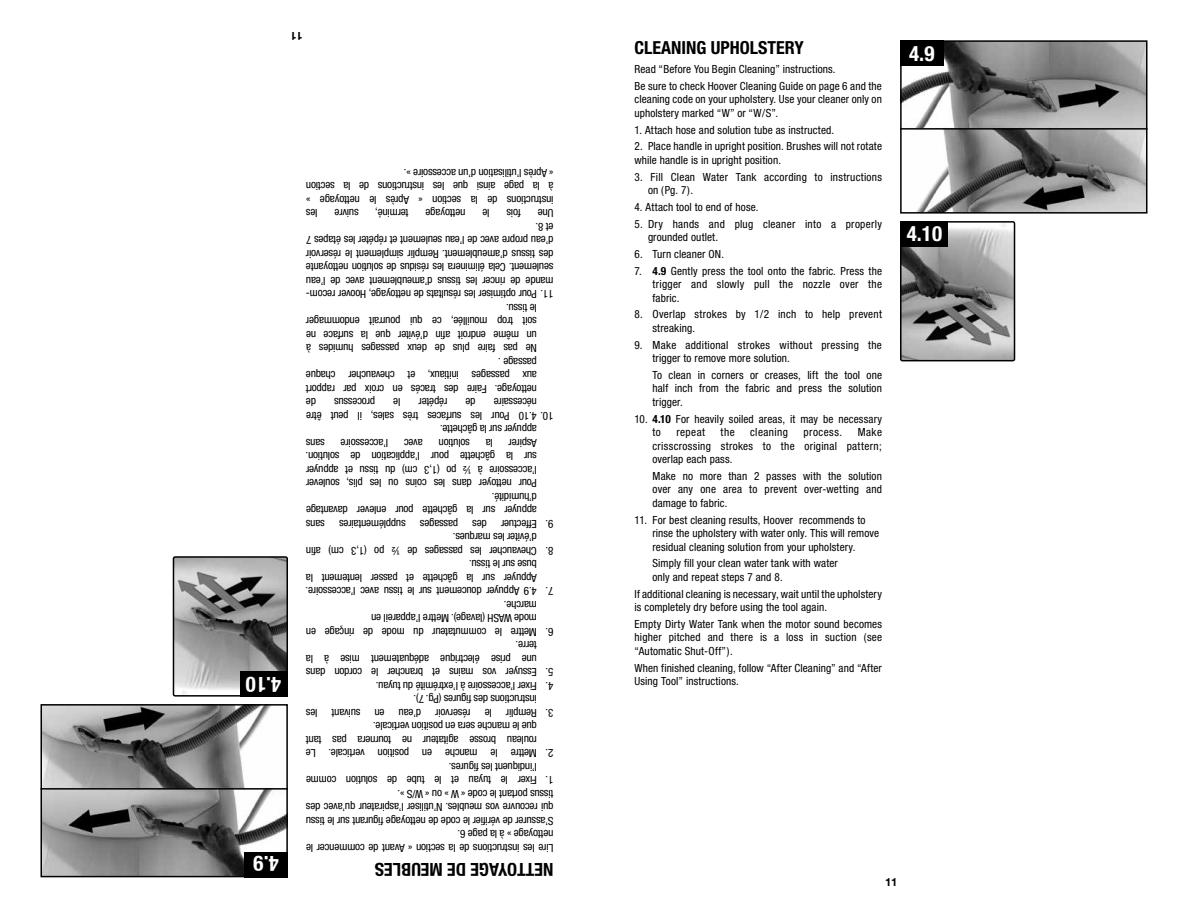
<style>
.page{position:relative;width:1188px;height:918px;background:#fff}
.page>*{position:absolute;margin:0;border:0;box-sizing:border-box;transform-origin:0 0}
.t1{font:700 condensed 21px "Helvetica Neue";color:#fff}
.t2{font:700 condensed 18px "Helvetica Neue";color:#000}
.t3{font:condensed 11.25px/13.5px "Helvetica Neue";letter-spacing:-.015em;color:#000}
.t4{font:condensed 11.25px/13.5px "Helvetica Neue";letter-spacing:.01em;color:#000}
.t5{font:condensed 11.25px/13.5px "Helvetica Neue";letter-spacing:.025em;color:#000}
.t6{font:condensed 11.25px "Helvetica Neue";letter-spacing:.015em;color:#000}
.t7{font:condensed 11.25px/13.5px "Helvetica Neue";letter-spacing:.02em;color:#000}
.t8{font:condensed 11.25px "Helvetica Neue";letter-spacing:.035em;color:#000}
.t9{font:condensed 11.25px "Helvetica Neue";letter-spacing:.045em;color:#000}
.t10{font:700 11.25px "Helvetica Neue";color:#000}
.s1{font-weight:700}
</style>
<div class="page">
<svg style="left:900px;top:40px;width:248px;height:174px;background:#8d8d8d"></svg>
<svg style="left:40px;top:704px;width:248px;height:174px;background:#8e8e8e"></svg>
<div style="left:900px;top:40px;width:44px;height:26px;background:#000"></div>
<div style="left:244px;top:852px;width:44px;height:25px;background:#000"></div>
<img style="left:903px;top:224px;width:112px;height:137px">
<div style="left:900px;top:221px;width:115px;height:140px;border:2px solid #000;border-radius:2px"></div>
<img style="left:176px;top:559px;width:109px;height:135px">
<div style="left:173px;top:556px;width:115px;height:141px;border:2px solid #000;border-radius:2px"></div>
<div style="left:901px;top:221px;width:47px;height:26px;background:#000"></div>
<div style="left:240px;top:671px;width:47px;height:26px;background:#000"></div>
<hr style="left:900px;top:128px;width:248px;height:2px;background:#000">
<hr style="left:40px;top:788px;width:248px;height:2px;background:#000">
<p class="t10" style="left:303px;top:43px;width:14px;rotate:-180deg">11</p>
<h1 class="t1" style="left:281px;top:697px;width:37px;rotate:-180deg">4.10</h1>
<h1 class="t1" style="left:279px;top:877px;width:27px;rotate:-180deg">4.9</h1>
<p class="t3" style="left:554px;top:220px;width:249px;text-align:justify;text-indent:236px;rotate:-180deg">les instructions de la section « Après le nettoyage » à la page ainsi que les instructions de la section « Après l’utilisation d’un accessoire ».</p>
<p class="t3" style="left:465px;top:220px;width:41px;rotate:-180deg">nettoyage</p>
<p class="t3" style="left:409px;top:220px;width:35px;rotate:-180deg">terminé,</p>
<p class="t3" style="left:554px;top:301px;width:249px;rotate:-180deg">11. Pour optimiser les résultats de nettoyage, Hoover recom&shy;mande de rincer les tissus d’ameublement avec de l’eau seulement. Cela éliminera les résidus de solution nettoyante des tissus d’ameublement. Remplir simplement le réservoir d’eau propre avec de l’eau seulement et répéter les étapes 7 et 8.<br>Une</p>
<p class="t3" style="left:359px;top:220px;width:26px;rotate:-180deg">suivre</p>
<p class="t3" style="left:490px;top:220px;width:9px;rotate:-180deg">le</p>
<p class="t3" style="left:521px;top:220px;width:16px;rotate:-180deg">fois</p>
<p class="t3" style="left:537px;top:409px;width:233px;text-indent:221px;rotate:-180deg">de nettoyage. Faire des tracés en croix par rapport aux passages initiaux, et chevaucher chaque passage .<br>Ne pas faire plus de deux passages humides à un même endroit afin d’éviter que la surface ne soit trop mouillée, ce qui pourrait endommager le tissu.</p>
<p class="t3" style="left:375px;top:409px;width:42px;rotate:-180deg">processus</p>
<p class="t3" style="left:447px;top:409px;width:30px;rotate:-180deg">répéter</p>
<p class="t3" style="left:537px;top:423px;width:232px;text-indent:-17px;rotate:-180deg">10. 4.10 Pour les surfaces très sales, il peut être nécessaire</p>
<p class="t3" style="left:400px;top:409px;width:9px;rotate:-180deg">le</p>
<p class="t3" style="left:476px;top:409px;width:12px;rotate:-180deg">de</p>
<p class="t3" style="left:537px;top:436px;width:98px;rotate:-180deg">appuyer sur la gâchette.</p>
<p class="t3" style="left:537px;top:517px;width:233px;rotate:-180deg">appuyer sur la gâchette pour enlever davantage d’humidité.<br>Pour nettoyer dans les coins ou les plis, soulever l’accessoire à ½ po (1,3 cm) du tissu et appuyer sur la gâchette pour l’application de solution.<br>Aspirer</p>
<p class="t3" style="left:325px;top:450px;width:20px;rotate:-180deg">sans</p>
<p class="t3" style="left:388px;top:450px;width:49px;rotate:-180deg">l’accessoire</p>
<p class="t3" style="left:423px;top:450px;width:20px;rotate:-180deg">avec</p>
<p class="t3" style="left:470px;top:450px;width:33px;rotate:-180deg">solution</p>
<p class="t3" style="left:493px;top:450px;width:9px;rotate:-180deg">la</p>
<p class="t3" style="left:458px;top:531px;width:40px;rotate:-180deg">passages</p>
<p class="t3" style="left:406px;top:531px;width:68px;rotate:-180deg">supplémentaires</p>
<p class="t3" style="left:325px;top:531px;width:20px;rotate:-180deg">sans</p>
<p class="t3" style="left:554px;top:531px;width:9px;rotate:-180deg">9.</p>
<p class="t3" style="left:537px;top:544px;width:86px;rotate:-180deg">d’éviter les marques.<br>Effectuer</p>
<p class="t3" style="left:487px;top:531px;width:16px;rotate:-180deg">des</p>
<p class="t3" style="left:537px;top:585px;width:233px;rotate:-180deg">Appuyer sur la gâchette et passer lentement la buse sur le tissu.<br>Chevaucher les passages de ½ po (1,3 cm) afin</p>
<p class="t3" style="left:554px;top:558px;width:9px;rotate:-180deg">8.</p>
<p class="t3" style="left:537px;top:625px;width:233px;rotate:-180deg">mode WASH (lavage). Mettre l’appareil en<br>marche.<br>4.9 Appuyer doucement sur le tissu avec l’accessoire.</p>
<p class="t3" style="left:554px;top:598px;width:9px;rotate:-180deg">7.</p>
<p class="t3" style="left:537px;top:666px;width:233px;rotate:-180deg">une prise électrique adéquatement mise à la terre.<br>Mettre le commutateur du mode de rinçage en</p>
<p class="t3" style="left:554px;top:639px;width:9px;rotate:-180deg">6.</p>
<p class="t3" style="left:537px;top:679px;width:233px;rotate:-180deg">Essuyer vos mains et brancher le cordon dans</p>
<p class="t3" style="left:554px;top:679px;width:9px;rotate:-180deg">5.</p>
<p class="t3" style="left:537px;top:706px;width:163px;rotate:-180deg">instructions des figures (Pg. 7).<br>Fixer l’accessoire à l’extrémité du tuyau.</p>
<p class="t3" style="left:554px;top:693px;width:9px;rotate:-180deg">4.</p>
<p class="t3" style="left:537px;top:747px;width:232px;rotate:-180deg">rouleau brosse agitateur ne tournera pas tant que le manche sera en position verticale.<br>Remplir</p>
<p class="t3" style="left:318px;top:720px;width:13px;rotate:-180deg">les</p>
<p class="t3" style="left:554px;top:720px;width:9px;rotate:-180deg">3.</p>
<p class="t3" style="left:360px;top:720px;width:30px;rotate:-180deg">suivant</p>
<p class="t3" style="left:385px;top:720px;width:12px;rotate:-180deg">en</p>
<p class="t3" style="left:421px;top:720px;width:24px;rotate:-180deg">d’eau</p>
<p class="t3" style="left:471px;top:720px;width:37px;rotate:-180deg">réservoir</p>
<p class="t3" style="left:492px;top:720px;width:9px;rotate:-180deg">le</p>
<p class="t3" style="left:537px;top:774px;width:233px;rotate:-180deg">l’indiquent les figures.<br>Mettre le manche en position verticale. Le</p>
<p class="t3" style="left:554px;top:760px;width:9px;rotate:-180deg">2.</p>
<p class="t3" style="left:537px;top:787px;width:232px;rotate:-180deg">Fixer le tuyau et le tube de solution comme</p>
<p class="t3" style="left:554px;top:787px;width:9px;rotate:-180deg">1.</p>
<p class="t3" style="left:554px;top:855px;width:249px;rotate:-180deg">Lire les instructions de la section « Avant de commencer le nettoyage » à la page 6.<br>S’assurer de vérifier le code de nettoyage figurant sur le tissu qui recouvre vos meubles. N’utiliser l’aspirateur qu’avec des tissus portant le code « W » ou « W/S ».</p>
<h2 class="t2" style="left:554px;top:881px;width:180px;rotate:-180deg">NETTOYAGE DE MEUBLES</h2>
<h2 class="t2" style="left:634px;top:37px;width:171px">CLEANING UPHOLSTERY</h2>
<p class="t4" style="left:634px;top:61px;width:249px;line-height:16.8px">Read “Before You Begin Cleaning” instructions.<br>Be sure to check Hoover Cleaning Guide on page 6 and the</p>
<p class="t4" style="left:634px;top:93px;width:249px">cleaning code on your upholstery. Use your cleaner only on upholstery marked “W” or “W/S”.</p>
<p class="t6" style="left:634px;top:123px;width:201px">1. Attach hose and solution tube as instructed.</p>
<p class="t4" style="left:634px;top:140px;width:249px">2. Place handle in upright position. Brushes will not rotate while handle is in upright position.</p>
<p class="t5" style="left:648px;top:170px;width:235px;text-indent:-14px">3. Fill Clean Water Tank according to instructions on (Pg. 7).</p>
<p class="t6" style="left:634px;top:200px;width:125px">4. Attach tool to end of hose.</p>
<p class="t5" style="left:648px;top:217px;width:235px;text-indent:-14px">5. Dry hands and plug cleaner into a properly grounded outlet.</p>
<p class="t4" style="left:634px;top:247px;width:91px">6. Turn cleaner ON.</p>
<p class="t3" style="left:652px;top:264px;width:231px;text-align:justify;text-indent:-18px">7. <span class="s1">4.9</span> Gently press the tool onto the fabric. Press the trigger and slowly pull the nozzle over the fabric.</p>
<p class="t7" style="left:652px;top:308px;width:231px;text-indent:-18px">8. Overlap strokes by 1/2 inch to help prevent streaking.</p>
<p class="t5" style="left:652px;top:338px;width:231px;text-indent:-18px">9. Make additional strokes without pressing the trigger to remove more solution.</p>
<p class="t3" style="left:652px;top:368px;width:231px;text-align:justify">To clean in corners or creases, lift the tool one half inch from the fabric and press the solution trigger.</p>
<p class="t4" style="left:652px;top:412px;width:231px;text-indent:-18px">10. <span class="s1">4.10</span> For heavily soiled areas, it may be necessary to</p>
<p class="t3" style="left:652px;top:425px;width:231px;text-align:justify;text-indent:205px">Make crisscrossing strokes to the original pattern; overlap each pass.</p>
<p class="t3" style="left:652px;top:469px;width:231px;text-align:justify">Make no more than 2 passes with the solution over any one area to prevent over-wetting and damage to fabric.</p>
<p class="t4" style="left:652px;top:513px;width:228px;text-indent:-18px">11. For best cleaning results, Hoover recommends to rinse the upholstery with water only. This will remove residual cleaning solution from your upholstery.</p>
<p class="t4" style="left:652px;top:557px;width:187px">Simply fill your clean water tank with water only and repeat steps 7 and 8.</p>
<p class="t4" style="left:634px;top:587px;width:249px">If additional cleaning is necessary, wait until the upholstery is completely dry before using the tool again.</p>
<p class="t3" style="left:634px;top:617px;width:249px;text-align:justify">Empty Dirty Water Tank when the motor sound becomes higher pitched and there is a loss in suction (see “Automatic Shut-Off”).</p>
<p class="t4" style="left:634px;top:661px;width:249px">When finished cleaning, follow “After Cleaning” and “After<br>Using Tool” instructions.</p>
<p class="t3" style="left:676px;top:425px;width:30px">repeat</p>
<p class="t3" style="left:721px;top:425px;width:16px">the</p>
<p class="t8" style="left:750px;top:426px;width:39px">cleaning</p>
<p class="t9" style="left:804px;top:426px;width:40px">process.</p>
<h1 class="t1" style="left:909px;top:41px;width:27px">4.9</h1>
<h1 class="t1" style="left:907px;top:221px;width:37px">4.10</h1>
<p class="t10" style="left:885px;top:875px;width:14px">11</p>
</div>
